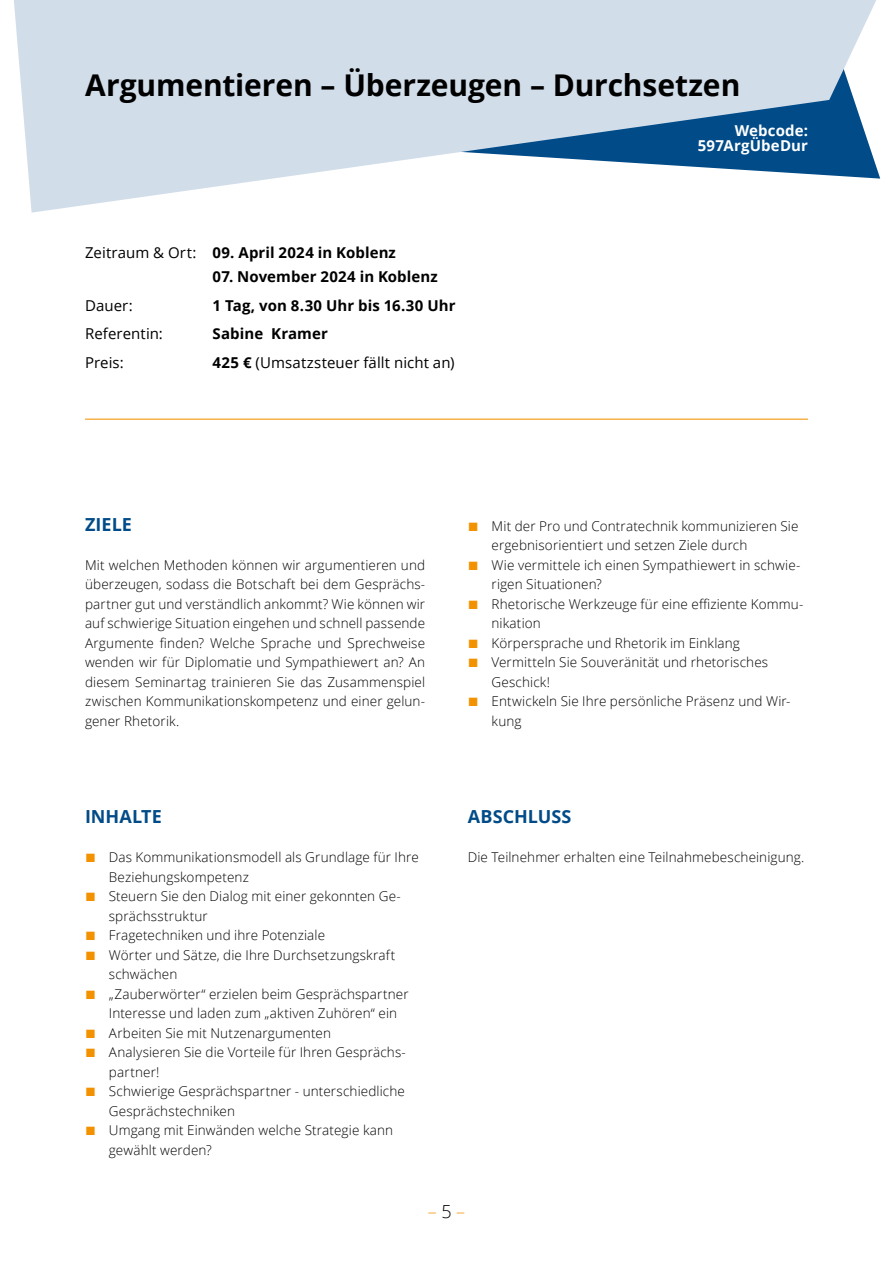
<style>
.page{position:relative;width:893px;height:1263px;background:#fff}
.page>*{position:absolute;margin:0;border:0;box-sizing:border-box;transform-origin:0 0}
.t1{font:700 30px "Open Sans";letter-spacing:-.005em;color:#000}
.t2{font:700 18px "Open Sans";letter-spacing:.005em;color:#004b88}
.t3{font:300 18px "Open Sans";color:#f39200}
.t4{font:700 15px "Open Sans";letter-spacing:.005em;color:#000}
.t5{font:15px "Open Sans";letter-spacing:.005em;color:#000}
.t6{font:700 15px/15px "Open Sans";letter-spacing:.01em;color:#fff;text-align:right}
.t7{font:300 13.5px/19.5px "Open Sans";letter-spacing:.01em;color:#000}
.s1{font-weight:400}
.s2{font-weight:700}
.s3{font-family:"Arial";font-weight:400;font-size:18px;color:#f39200}
.s4{color:#000}
</style>
<div class="page">
<svg style="left:14px;top:0;width:867px;height:213px;fill:#d2ddea"></svg>
<hr style="left:85px;top:419px;width:723px;height:1px;background:#f39200">
<h1 class="t1" style="left:85px;top:64px;width:657px">Argumentieren – Überzeugen – Durchsetzen</h1>
<p class="t4" style="left:85px;top:242px;width:312px"><span class="s1">Zeitraum &amp; Ort:</span> 09. April 2024 in Koblenz</p>
<p class="t4" style="left:213px;top:266px;width:227px">07. November 2024 in Koblenz</p>
<p class="t5" style="left:85px;top:295px;width:49px">Dauer:</p>
<p class="t4" style="left:213px;top:295px;width:244px">1 Tag, von 8.30 Uhr bis 16.30 Uhr</p>
<p class="t5" style="left:85px;top:323px;width:79px">Referentin:</p>
<p class="t4" style="left:213px;top:323px;width:117px">Sabine Kramer</p>
<p class="t5" style="left:85px;top:352px;width:40px">Preis:</p>
<p class="t5" style="left:213px;top:352px;width:243px"><span class="s2">425 €</span> (Umsatzsteuer fällt nicht an)</p>
<p class="t6" style="left:698px;top:123px;width:112px">Webcode:<br>597ArgÜbeDur</p>
<h2 class="t2" style="left:85px;top:512px;width:48px">ZIELE</h2>
<p class="t7" style="left:85px;top:555px;width:342px;text-align:justify">Mit welchen Methoden können wir argumentieren und überzeugen, sodass die Botschaft bei dem Gesprächs&shy;partner gut und verständlich ankommt? Wie können wir auf schwierige Situation eingehen und schnell passende Argumente finden? Welche Sprache und Sprechweise wenden wir für Diplomatie und Sympathiewert an? An diesem Seminartag trainieren Sie das Zusammenspiel zwischen Kommunikationskompetenz und einer gelun&shy;gener Rhetorik.</p>
<h2 class="t2" style="left:85px;top:804px;width:78px">INHALTE</h2>
<p class="t7" style="left:109px;top:847px;width:311px;text-indent:-24px"><span class="s3">■</span> Das Kommunikationsmodell als Grundlage für Ihre<br>Beziehungskompetenz</p>
<p class="t7" style="left:109px;top:886px;width:293px;text-indent:-24px"><span class="s3">■</span> Steuern Sie den Dialog mit einer gekonnten Ge&shy;sprächsstruktur</p>
<p class="t7" style="left:85px;top:925px;width:242px"><span class="s3">■</span> Fragetechniken und ihre Potenziale</p>
<p class="t7" style="left:109px;top:945px;width:288px;text-indent:-24px"><span class="s3">■</span> Wörter und Sätze, die Ihre Durchsetzungskraft schwächen</p>
<p class="t7" style="left:109px;top:984px;width:301px;text-indent:-24px"><span class="s3">■</span> „Zauberwörter“ erzielen beim Gesprächspartner<br>Interesse und laden zum „aktiven Zuhören“ ein</p>
<p class="t7" style="left:85px;top:1023px;width:247px"><span class="s3">■</span> Arbeiten Sie mit Nutzenargumenten</p>
<p class="t7" style="left:109px;top:1042px;width:298px;text-indent:-24px"><span class="s3">■</span> Analysieren Sie die Vorteile für Ihren Gesprächs&shy;partner!</p>
<p class="t7" style="left:109px;top:1081px;width:298px;text-indent:-24px"><span class="s3">■</span> Schwierige Gesprächspartner - unterschiedliche<br>Gesprächstechniken</p>
<p class="t7" style="left:109px;top:1120px;width:286px;text-indent:-24px"><span class="s3">■</span> Umgang mit Einwänden welche Strategie kann gewählt werden?</p>
<p class="t7" style="left:492px;top:516px;width:308px;text-indent:-24px"><span class="s3">■</span> Mit der Pro und Contratechnik kommunizieren Sie ergebnisorientiert und setzen Ziele durch</p>
<p class="t7" style="left:492px;top:555px;width:310px;text-indent:-24px"><span class="s3">■</span> Wie vermittele ich einen Sympathiewert in schwie&shy;rigen Situationen?</p>
<p class="t7" style="left:492px;top:594px;width:313px;text-indent:-24px"><span class="s3">■</span> Rhetorische Werkzeuge für eine effiziente Kommu&shy;nikation</p>
<p class="t7" style="left:468px;top:633px;width:274px"><span class="s3">■</span> Körpersprache und Rhetorik im Einklang</p>
<p class="t7" style="left:492px;top:652px;width:278px;text-indent:-24px"><span class="s3">■</span> Vermitteln Sie Souveränität und rhetorisches<br>Geschick!</p>
<p class="t7" style="left:492px;top:691px;width:300px;text-indent:-24px"><span class="s3">■</span> Entwickeln Sie Ihre persönliche Präsenz und Wir&shy;kung</p>
<h2 class="t2" style="left:468px;top:804px;width:105px">ABSCHLUSS</h2>
<p class="t7" style="left:468px;top:847px;width:338px">Die Teilnehmer erhalten eine Teilnahmebescheinigung.</p>
<h2 class="t3" style="left:428px;top:1199px;width:39px">– <span class="s4">5</span> –</h2>
</div>
